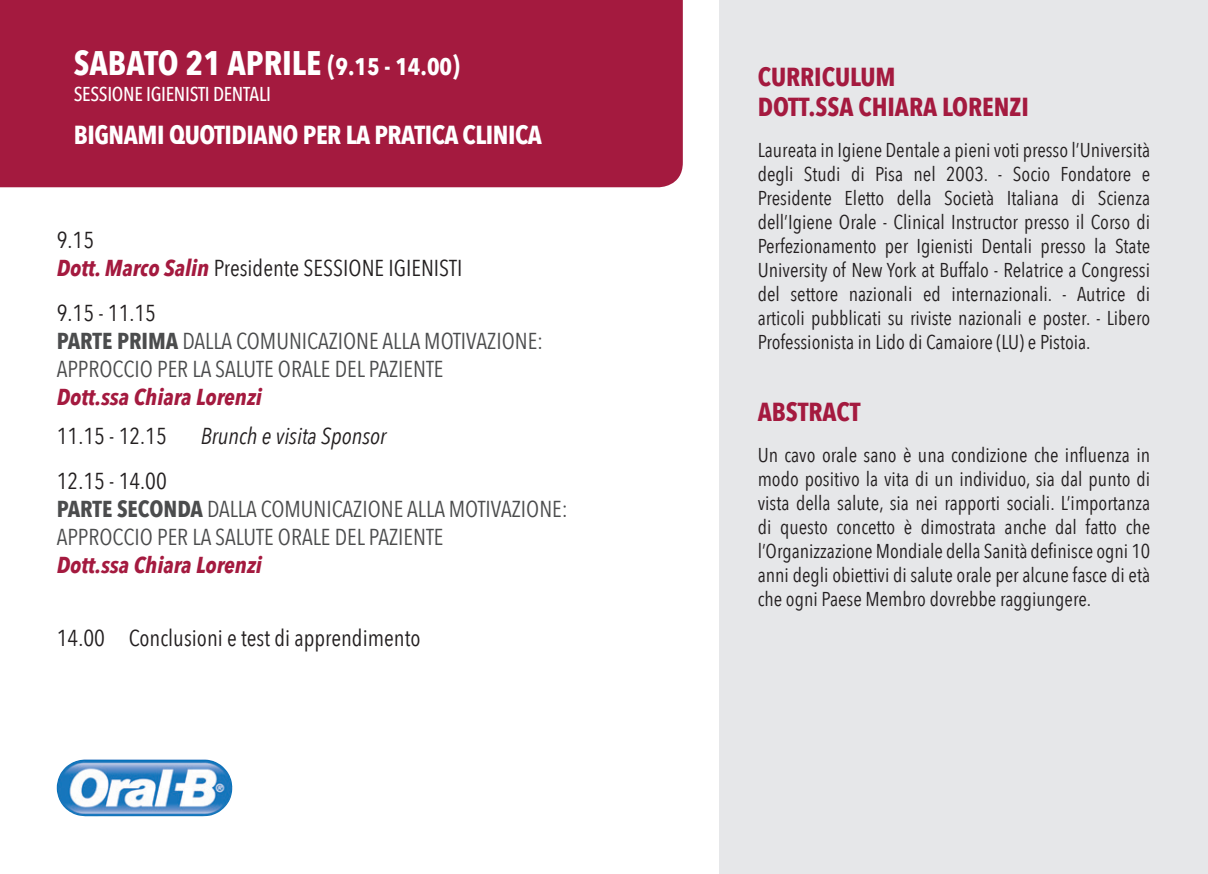
<style>
.page{position:relative;width:1208px;height:874px;background:#fff}
.page>*{position:absolute;margin:0;border:0;box-sizing:border-box;transform-origin:0 0}
.t1{font:700 26px/29.6px "Avenir Next Condensed";color:#a41a3f}
.t2{font:700 26px "Avenir Next Condensed";letter-spacing:-.015em;color:#fff}
.t3{font:700 24px "Avenir Next Condensed";color:#fff}
.t4{font:23px/28px "Avenir Next Condensed";color:#4b4c4d}
.t5{font:23px/28px "Avenir Next Condensed";color:#231f20}
.t6{font:italic 700 23px "Avenir Next Condensed";color:#a41a3f}
.t7{font:italic 23px "Avenir Next Condensed";color:#231f20}
.t8{font:20px/24px "Avenir Next Condensed";color:#231f20;text-align:justify}
.t9{font:500 20px "Avenir Next Condensed";letter-spacing:-.015em;color:#fff}
.s1{font-size:34px}
.s2{font-size:28px}
.s3{font-weight:700;font-style:italic;color:#a41a3f}
.s4{color:#231f20}
.s5{font-weight:700}
</style>
<div class="page">
<div style="left:0;top:0;width:683px;height:187px;background:#a41a3f"></div>
<div style="left:719px;top:0;width:489px;height:873px;background:#e6e7e9"></div>
<img style="left:57px;top:759px;width:175px;height:56px">
<p class="t3" style="left:74px;top:52px;width:388px"><span class="s1">SABATO 21</span> <span class="s1">APRILE</span> <span class="s2">(</span>9.15 - 14.00<span class="s2">)</span></p>
<p class="t9" style="left:74px;top:82px;width:199px">SESSIONE IGIENISTI DENTALI</p>
<h1 class="t2" style="left:74px;top:119px;width:470px">BIGNAMI QUOTIDIANO PER LA PRATICA CLINICA</h1>
<p class="t5" style="left:57px;top:224px;width:407px">9.15<br><span class="s3">Dott. Marco Salin</span> Presidente SESSIONE IGIENISTI</p>
<p class="t4" style="left:57px;top:297px;width:488px"><span class="s4">9.15 - 11.15<br></span><span class="s5">PARTE PRIMA</span> DALLA COMUNICAZIONE ALLA MOTIVAZIONE:<br>APPROCCIO PER LA SALUTE ORALE DEL PAZIENTE</p>
<p class="t6" style="left:57px;top:382px;width:207px">Dott.ssa Chiara Lorenzi</p>
<p class="t5" style="left:57px;top:421px;width:112px">11.15 - 12.15</p>
<p class="t7" style="left:201px;top:422px;width:187px">Brunch e visita Sponsor</p>
<p class="t4" style="left:57px;top:466px;width:513px"><span class="s4">12.15 - 14.00<br></span><span class="s5">PARTE SECONDA</span> DALLA COMUNICAZIONE ALLA MOTIVAZIONE:<br>APPROCCIO PER LA SALUTE ORALE DEL PAZIENTE</p>
<p class="t6" style="left:57px;top:551px;width:207px">Dott.ssa Chiara Lorenzi</p>
<p class="t5" style="left:57px;top:623px;width:365px">14.00 Conclusioni e test di apprendimento</p>
<h1 class="t1" style="left:757px;top:62px;width:273px">CURRICULUM<br>DOTT.SSA CHIARA LORENZI</h1>
<p class="t8" style="left:757px;top:137px;width:394px">Laureata in Igiene Dentale a pieni voti presso l’Università degli Studi di Pisa nel 2003. - Socio Fondatore e Presidente Eletto della Società Italiana di Scienza dell’Igiene Orale - Clinical Instructor presso il Corso di Perfezionamento per Igienisti Dentali presso la State University of New York at Buffalo - Relatrice a Congressi del settore nazionali ed internazionali. - Autrice di articoli pubblicati su riviste nazionali e poster. - Libero Professionista in Lido di Camaiore (LU) e Pistoia.</p>
<h1 class="t1" style="left:757px;top:397px;width:104px">ABSTRACT</h1>
<p class="t8" style="left:757px;top:442px;width:394px">Un cavo orale sano è una condizione che influenza in modo positivo la vita di un individuo, sia dal punto di vista della salute, sia nei rapporti sociali. L’importanza di questo concetto è dimostrata anche dal fatto che l’Organizzazione Mondiale della Sanità definisce ogni 10 anni degli obiettivi di salute orale per alcune fasce di età che ogni Paese Membro dovrebbe raggiungere.</p>
</div>
